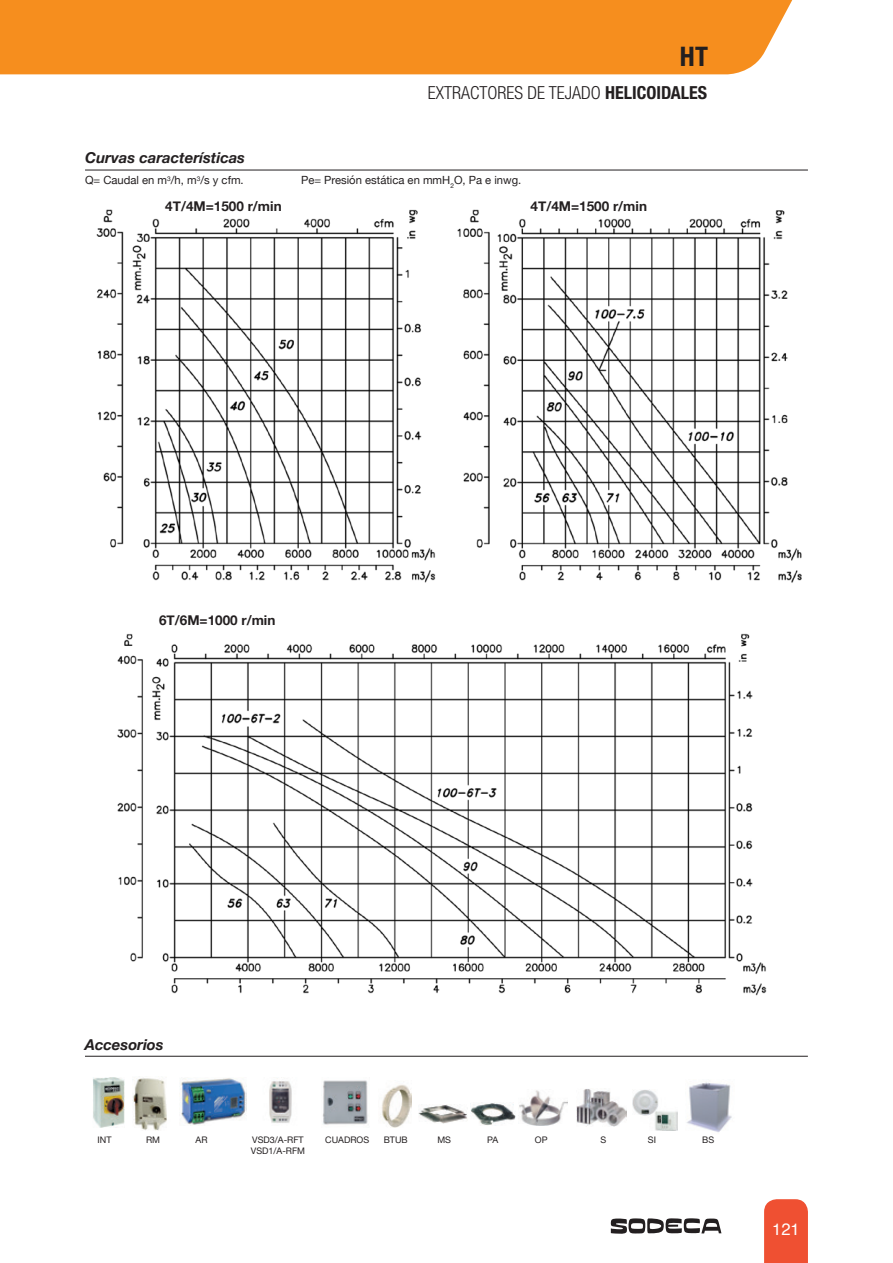
<style>
.page{position:relative;width:893px;height:1263px;background:#fff}
.page>*{position:absolute;margin:0;border:0;box-sizing:border-box;transform-origin:0 0}
.t1{font:700 condensed 27px "Helvetica Neue";color:#231f20}
.TEXT_SUBTITOL{font:300 condensed 18px "Helvetica Neue";color:#231f20}
.t2{font:16.5px "Helvetica";color:#fff}
.SUBTITOL{font:italic 700 15px "Helvetica Neue";color:#231f20}
.Titol_Grafica_THT{font:700 13.5px "Helvetica Neue";color:#231f20}
.TEXT_SUBTITOL8PT{font:11.25px "Helvetica Neue";color:#231f20}
.TEXT_SUBTITOL8PT-2{font:9px "Helvetica Neue";color:#231f20}
.s1{font-weight:700}
</style>
<div class="page">
<svg style="left:611px;top:1218px;width:110px;height:16px"></svg>
<div style="left:764px;top:1199px;width:44px;height:64px;background:#ef5032"></div>
<div style="left:0;top:0;width:793px;height:74px;background:#f68e1e"></div>
<img style="left:96px;top:209px;width:706px;height:374px">
<img style="left:117px;top:633px;width:650px;height:363px">
<hr style="left:85px;top:170px;width:723px;height:1px;background:#231f20">
<hr style="left:85px;top:1056px;width:723px;height:1px;background:#231f20">
<img style="left:132px;top:1076px;width:35px;height:54px">
<img style="left:576px;top:1089px;width:51px;height:37px">
<img style="left:93px;top:1078px;width:31px;height:49px">
<img style="left:180px;top:1078px;width:66px;height:47px">
<img style="left:269px;top:1078px;width:23px;height:45px">
<img style="left:323px;top:1080px;width:45px;height:45px">
<img style="left:632px;top:1090px;width:45px;height:40px">
<img style="left:381px;top:1085px;width:31px;height:42px">
<img style="left:418px;top:1104px;width:49px;height:20px">
<img style="left:470px;top:1102px;width:45px;height:23px">
<img style="left:519px;top:1090px;width:48px;height:35px">
<div style="left:153px;top:198px;width:140px;height:17px;background:#fff"></div>
<div style="left:519px;top:198px;width:140px;height:17px;background:#fff"></div>
<img style="left:686px;top:1082px;width:46px;height:51px">
<p class="t1" style="left:680px;top:40px;width:29px">HT</p>
<p class="TEXT_SUBTITOL" style="left:428px;top:83px;width:281px">EXTRACTORES DE TEJADO <span class="s1">HELICOIDALES</span></p>
<p class="SUBTITOL" style="left:85px;top:146px;width:162px">Curvas características</p>
<p class="TEXT_SUBTITOL8PT" style="left:85px;top:172px;width:160px">Q= Caudal en m<sup>3</sup>/h, m<sup>3</sup>/s y cfm.</p>
<p class="TEXT_SUBTITOL8PT" style="left:301px;top:172px;width:222px">Pe= Presión estática en mmH<sub>2</sub>O, Pa e inwg.</p>
<p class="Titol_Grafica_THT" style="left:165px;top:196px;width:118px">4T/4M=1500 r/min</p>
<p class="Titol_Grafica_THT" style="left:531px;top:196px;width:118px">4T/4M=1500 r/min</p>
<p class="Titol_Grafica_THT" style="left:159px;top:610px;width:118px">6T/6M=1000 r/min</p>
<p class="SUBTITOL" style="left:85px;top:1032px;width:80px">Accesorios</p>
<p class="TEXT_SUBTITOL8PT-2" style="left:98px;top:1134px;width:15px">INT</p>
<p class="TEXT_SUBTITOL8PT-2" style="left:146px;top:1134px;width:16px">RM</p>
<p class="TEXT_SUBTITOL8PT-2" style="left:196px;top:1134px;width:13px">AR</p>
<p class="TEXT_SUBTITOL8PT-2" style="left:325px;top:1134px;width:46px">CUADROS</p>
<p class="TEXT_SUBTITOL8PT-2" style="left:384px;top:1134px;width:25px">BTUB</p>
<p class="TEXT_SUBTITOL8PT-2" style="left:437px;top:1134px;width:15px">MS</p>
<p class="TEXT_SUBTITOL8PT-2" style="left:487px;top:1134px;width:12px">PA</p>
<p class="TEXT_SUBTITOL8PT-2" style="left:535px;top:1134px;width:14px">OP</p>
<p class="TEXT_SUBTITOL8PT-2" style="left:600px;top:1134px;width:7px">S</p>
<p class="TEXT_SUBTITOL8PT-2" style="left:648px;top:1134px;width:10px">SI</p>
<p class="TEXT_SUBTITOL8PT-2" style="left:252px;top:1134px;width:53px">VSD3/A-RFT</p>
<p class="TEXT_SUBTITOL8PT-2" style="left:702px;top:1134px;width:13px">BS</p>
<p class="TEXT_SUBTITOL8PT-2" style="left:251px;top:1144px;width:56px">VSD1/A-RFM</p>
<h3 class="t2" style="left:772px;top:1216px;width:29px">121</h3>
</div>
